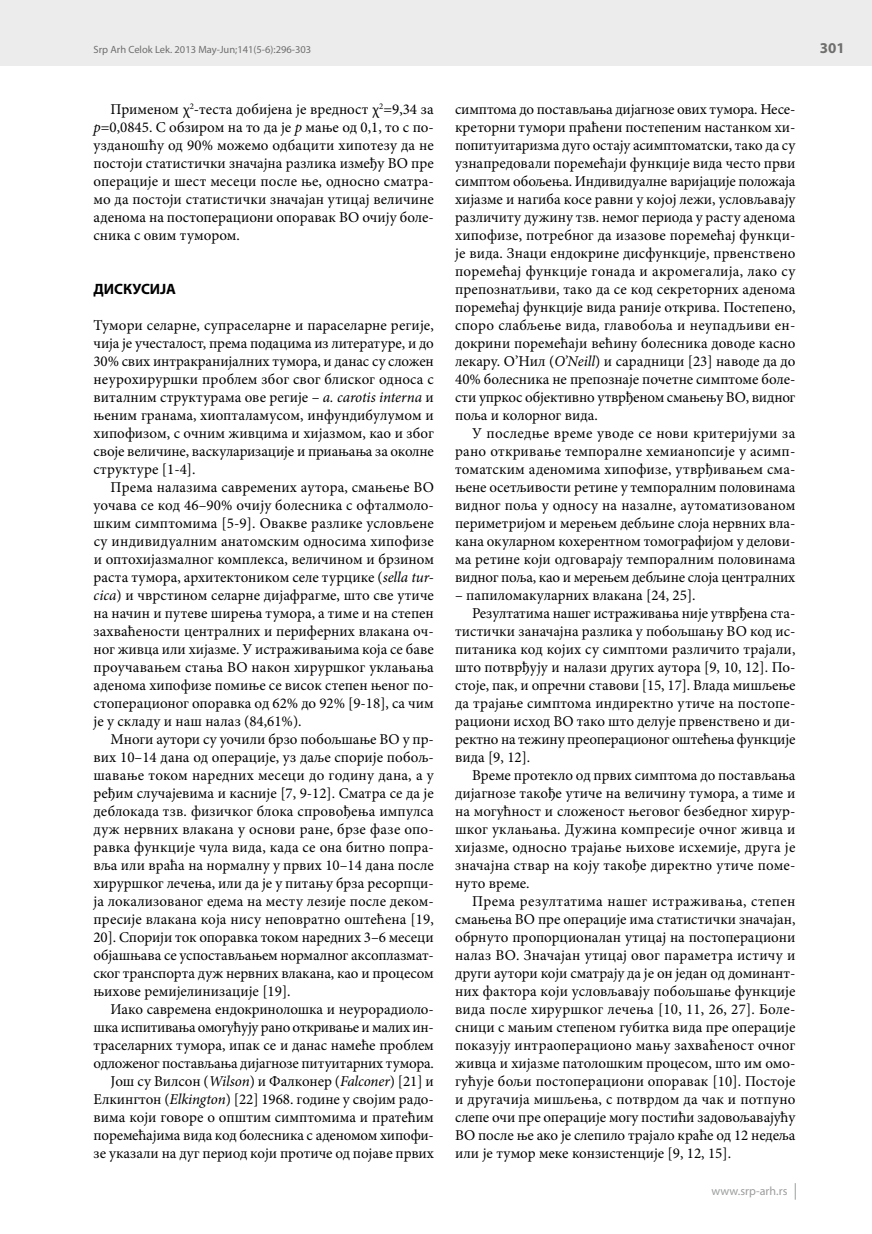
<style>
.page{position:relative;width:872px;height:1234px;background:#fff}
.page>*{position:absolute;margin:0;border:0;box-sizing:border-box;transform-origin:0 0}
.t1{font:15px/18px "Minion Pro";color:#000;text-align:justify}
.t2{font:15px "Minion Pro";letter-spacing:.025em;color:#000}
.t3{font:700 15px "Myriad Pro";color:#000}
.t4{font:700 15px "Myriad Pro";color:#6f6f6e}
.t5{font:12px "Myriad Pro";letter-spacing:.005em;color:#9c9d9d}
.t6{font:10.5px "Myriad Pro";color:#6f6f6e}
.s1{font-style:italic}
</style>
<div class="page">
<div style="left:0;top:0;width:872px;height:66px;background:#ececed"></div>
<svg style="left:795px;top:1183px;width:1px;height:16px"></svg>
<p class="t6" style="left:94px;top:44px;width:219px">Srp Arh Celok Lek. 2013 May-Jun;141(5-6):296-303</p>
<p class="t4" style="left:820px;top:40px;width:26px">301</p>
<p class="t1" style="left:94px;top:100px;width:342px;text-indent:17px">Применом χ<sup>2</sup>-теста добијена је вредност χ<sup>2</sup>=9,34 за <span class="s1">p</span>=0,0845. С обзиром на то да је <span class="s1">p</span> мање од 0,1, то с по&shy;узданошћу од 90% можемо одбацити хипотезу да не постоји статистички значајна разлика између ВО пре операције и шест месеци после ње, односно сматра&shy;мо да постоји статистички значајан утицај величине аденома на постоперациони опоравак ВО очију боле&shy;сника с овим тумором.</p>
<p class="t3" style="left:94px;top:280px;width:84px">ДИСКУСИЈА</p>
<p class="t1" style="left:94px;top:316px;width:342px">Тумори селарне, супраселарне и параселарне регије, чија је учесталост, према подацима из литературе, и до 30% свих интракранијалних тумора, и данас су сложен неурохируршки проблем због свог блиског односа с виталним структурама ове регије – <span class="s1">a. carotis interna</span> и њеним гранама, хиопталамусом, инфундибулумом и хипофизом, с очним живцима и хијазмом, као и због своје величине, васкуларизације и приањања за околне структуре [1-4].</p>
<p class="t1" style="left:94px;top:478px;width:342px;text-indent:17px">Према налазима савремених аутора, смањење ВО уочава се код 46–90% очију болесника с офталмоло&shy;шким симптомима [5-9]. Овакве разлике условљене су индивидуалним анатомским односима хипофизе и оптохијазмалног комплекса, величином и брзином раста тумора, архитектоником селе турцике (<span class="s1">sella tur&shy;cica</span>) и чврстином селарне дијафрагме, што све утиче на начин и путеве ширења тумора, а тиме и на степен захваћености централних и периферних влакана оч&shy;ног живца или хијазме. У истраживањима која се баве проучавањем стања ВО након хируршког уклањања аденома хипофизе помиње се висок степен њеног по&shy;стоперационог опоравка од 62% до 92% [9-18], са чим је у складу и наш налаз (84,61%).</p>
<p class="t1" style="left:93px;top:730px;width:342px;text-indent:17px">Многи аутори су уочили брзо побољшање ВО у пр&shy;вих 10–14 дана од операције, уз даље спорије побољ&shy;шавање током наредних месеци до годину дана, а у ређим случајевима и касније [7, 9-12]. Сматра се да је деблокада тзв. физичког блока спровођења импулса дуж нервних влакана у основи ране, брзе фазе опо&shy;равка функције чула вида, када се она битно попра&shy;вља или враћа на нормалну у првих 10–14 дана после хируршког лечења, или да је у питању брза ресорпци&shy;ја локализованог едема на месту лезије после деком&shy;пресије влакана која нису неповратно оштећена [19, 20]. Спорији ток опоравка током наредних 3–6 месеци објашњава се успостављањем нормалног аксоплазмат&shy;ског транспорта дуж нервних влакана, као и процесом њихове ремијелинизације [19].</p>
<p class="t1" style="left:94px;top:1000px;width:342px;text-align:right">Иако савремена ендокринолошка и неурорадиоло&shy;шка испитивања омогућују рано откривање и малих ин&shy;траселарних тумора, ипак се и данас намеће проблем одложеног постављања дијагнозе питуитарних тумора.<br>Још су Вилсон (<span class="s1">Wilson</span>) и Фалконер (<span class="s1">Falconer</span>) [21] и Елкингтон (<span class="s1">Elkington</span>) [22] 1968. године у својим радо&shy;вима који говоре о општим симптомима и пратећим поремећајима вида код болесника с аденомом хипофи&shy;зе указали на дуг период који протиче од појаве првих</p>
<p class="t1" style="left:455px;top:100px;width:342px">симптома до постављања дијагнозе ових тумора. Несе&shy;креторни тумори праћени постепеним настанком хи&shy;попитуитаризма дуго остају асимптоматски, тако да су узнапредовали поремећаји функције вида често први симптом обољења. Индивидуалне варијације положаја хијазме и нагиба косе равни у којој лежи, условљавају различиту дужину тзв. немог периода у расту аденома хипофизе, потребног да изазове поремећај функци&shy;је вида. Знаци ендокрине дисфункције, првенствено поремећај функције гонада и акромегалија, лако су препознатљиви, тако да се код секреторних аденома поремећај функције вида раније открива. Постепено, споро слабљење вида, главобоља и неупадљиви ен&shy;докрини поремећаји већину болесника доводе касно лекару. О’Нил (<span class="s1">O’Neill</span>) и сарадници [23] наводе да до 40% болесника не препознаје почетне симптоме боле&shy;сти упркос објективно утврђеном смањењу ВО, видног поља и колорног вида.</p>
<p class="t1" style="left:455px;top:424px;width:342px;text-indent:17px">У последње време уводе се нови критеријуми за рано откривање темпоралне хемианопсије у асимп&shy;томатским аденомима хипофизе, утврђивањем сма&shy;њене осетљивости ретине у темпоралним половинама видног поља у односу на назалне, аутоматизованом периметријом и мерењем дебљине слоја нервних вла&shy;кана окуларном кохерентном томографијом у делови&shy;ма ретине који одговарају темпоралним половинама видног поља, као и мерењем дебљине слоја централних</p>
<p class="t1" style="left:455px;top:586px;width:242px">– папиломакуларних влакана [24, 25].</p>
<p class="t1" style="left:472px;top:604px;width:325px">Резултатима нашег истраживања није утврђена ста-</p>
<p class="t1" style="left:455px;top:622px;width:342px">тистички заначајна разлика у побољшању ВО код ис-</p>
<p class="t1" style="left:455px;top:640px;width:342px">питаника код којих су симптоми различито трајали,</p>
<p class="t1" style="left:455px;top:658px;width:342px">што потврђују и налази других аутора [9, 10, 12]. По-</p>
<p class="t1" style="left:455px;top:676px;width:342px">стоје, пак, и опречни ставови [15, 17]. Влада мишљење</p>
<p class="t1" style="left:455px;top:694px;width:342px">да трајање симптома индиректно утиче на постопе-</p>
<p class="t1" style="left:455px;top:712px;width:342px">рациони исход ВО тако што делује првенствено и ди-</p>
<p class="t1" style="left:455px;top:730px;width:342px">ректно на тежину преоперационог оштећења функције</p>
<p class="t1" style="left:455px;top:748px;width:77px">вида [9, 12].</p>
<p class="t1" style="left:472px;top:766px;width:325px">Време протекло од првих симптома до постављања</p>
<p class="t1" style="left:455px;top:784px;width:342px">дијагнозе такође утиче на величину тумора, а тиме и</p>
<p class="t1" style="left:455px;top:802px;width:342px">на могућност и сложеност његовог безбедног хирур-</p>
<p class="t1" style="left:455px;top:820px;width:342px">шког уклањања. Дужина компресије очног живца и</p>
<p class="t1" style="left:455px;top:838px;width:342px">хијазме, односно трајање њихове исхемије, друга је</p>
<p class="t1" style="left:455px;top:856px;width:342px">значајна ствар на коју такође директно утиче поме-</p>
<p class="t1" style="left:455px;top:874px;width:76px">нуто време.</p>
<p class="t2" style="left:472px;top:891px;width:325px">Према резултатима нашег истраживања, степен</p>
<p class="t1" style="left:455px;top:910px;width:342px">смањења ВО пре операције има статистички значајан,</p>
<p class="t1" style="left:455px;top:928px;width:342px">обрнуто пропорционалан утицај на постоперациони</p>
<p class="t1" style="left:455px;top:946px;width:342px">налаз ВО. Значајан утицај овог параметра истичу и</p>
<p class="t1" style="left:455px;top:964px;width:342px">други аутори који сматрају да је он један од доминант-</p>
<p class="t1" style="left:455px;top:982px;width:342px">них фактора који условљавају побољшање функције</p>
<p class="t1" style="left:455px;top:1000px;width:342px">вида после хируршког лечења [10, 11, 26, 27]. Боле-</p>
<p class="t1" style="left:455px;top:1018px;width:342px">сници с мањим степеном губитка вида пре операције</p>
<p class="t1" style="left:455px;top:1036px;width:342px">показују интраоперационо мању захваћеност очног</p>
<p class="t1" style="left:455px;top:1054px;width:342px">живца и хијазме патолошким процесом, што им омо-</p>
<p class="t1" style="left:455px;top:1072px;width:342px">гућује бољи постоперациони опоравак [10]. Постоје</p>
<p class="t1" style="left:455px;top:1090px;width:342px">и другачија мишљења, с потврдом да чак и потпуно</p>
<p class="t1" style="left:455px;top:1108px;width:342px">слепе очи пре операције могу постићи задовољавајућу</p>
<p class="t1" style="left:455px;top:1126px;width:342px">ВО после ње ако је слепило трајало краће од 12 недеља</p>
<p class="t1" style="left:455px;top:1144px;width:277px">или је тумор меке конзистенције [9, 12, 15].</p>
<p class="t5" style="left:711px;top:1184px;width:77px">www.srp-arh.rs</p>
</div>
